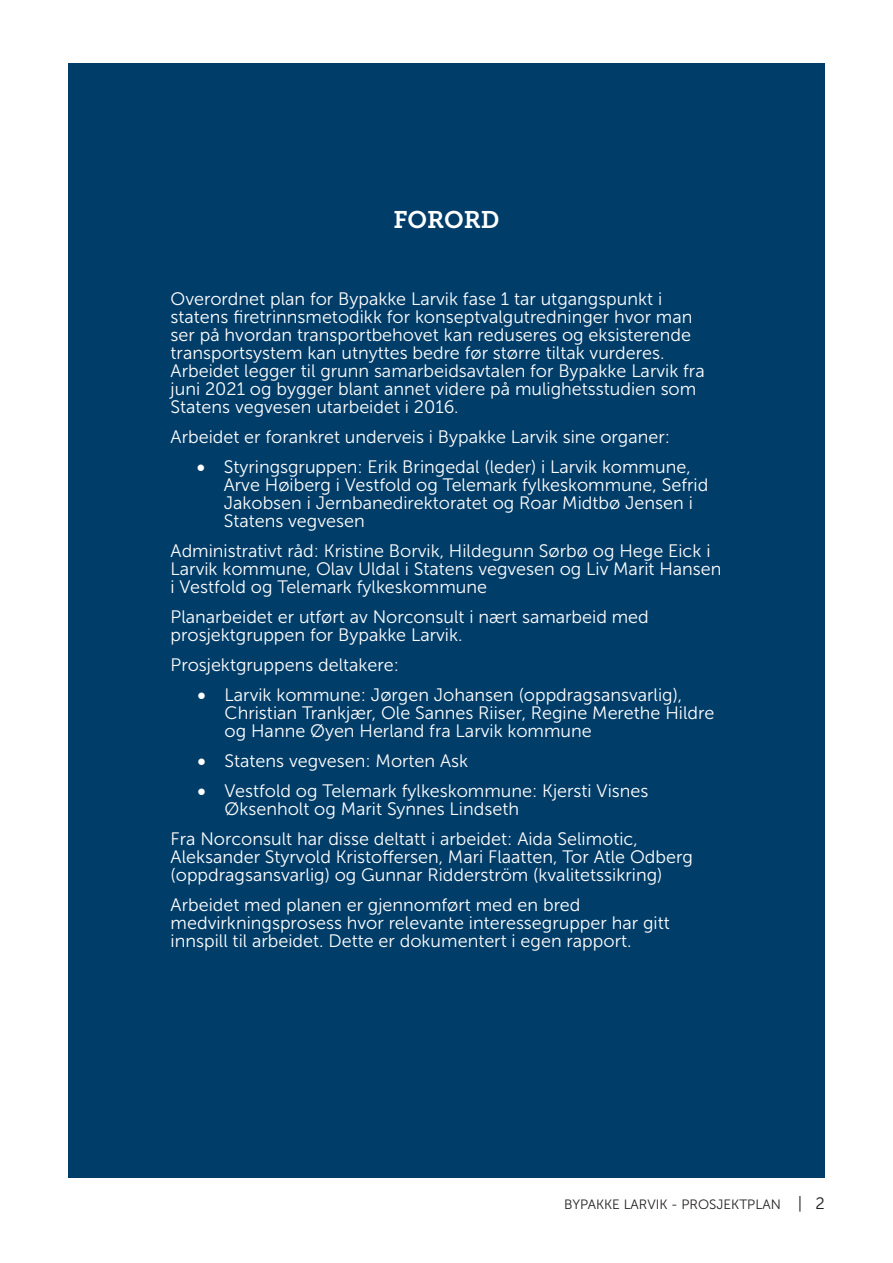
<style>
.page{position:relative;width:893px;height:1263px;background:#fff}
.page>*{position:absolute;margin:0;border:0;box-sizing:border-box;transform-origin:0 0}
.Forord_overskrift{font:24px "Museo Slab 700";letter-spacing:-.005em;color:#fff}
.Forord{font:18px/18px "Museo Sans 300";color:#fff}
.t1{font:13.5px "Museo Sans 300";color:#231f20}
.s1{font-size:16.5px}
</style>
<div class="page">
<div style="left:68px;top:64px;width:757px;height:1114px;background:#003d69"></div>
<p class="Forord_overskrift" style="left:393px;top:206px;width:108px">FORORD</p>
<p class="Forord" style="left:171px;top:290px;width:536px">Overordnet plan for Bypakke Larvik fase 1 tar utgangspunkt i statens firetrinnsmetodikk for konseptvalgutredninger hvor man ser på hvordan transportbehovet kan reduseres og eksisterende transportsystem kan utnyttes bedre før større tiltak vurderes.<br>Arbeidet legger til grunn samarbeidsavtalen for Bypakke Larvik fra juni 2021 og bygger blant annet videre på mulighetsstudien som Statens vegvesen utarbeidet i 2016.</p>
<p class="Forord" style="left:171px;top:428px;width:501px">Arbeidet er forankret underveis i Bypakke Larvik sine organer:</p>
<p class="Forord" style="left:224px;top:458px;width:486px;text-indent:-27px">• Styringsgruppen: Erik Bringedal (leder) i Larvik kommune, Arve Høiberg i Vestfold og Telemark fylkeskommune, Sefrid Jakobsen i Jernbanedirektoratet og Roar Midtbø Jensen i Statens vegvesen</p>
<p class="Forord" style="left:171px;top:542px;width:552px">Administrativt råd: Kristine Borvik, Hildegunn Sørbø og Hege Eick i<br>Larvik kommune, Olav Uldal i Statens vegvesen og Liv Marit Hansen i Vestfold og Telemark fylkeskommune</p>
<p class="Forord" style="left:171px;top:608px;width:480px">Planarbeidet er utført av Norconsult i nært samarbeid med prosjektgruppen for Bypakke Larvik.</p>
<p class="Forord" style="left:171px;top:656px;width:230px">Prosjektgruppens deltakere:</p>
<p class="Forord" style="left:225px;top:686px;width:491px;text-indent:-27px">• Larvik kommune: Jørgen Johansen (oppdragsansvarlig),<br>Christian Trankjær, Ole Sannes Riiser, Regine Merethe Hildre og Hanne Øyen Herland fra Larvik kommune</p>
<p class="Forord" style="left:198px;top:752px;width:272px">• Statens vegvesen: Morten Ask</p>
<p class="Forord" style="left:225px;top:782px;width:425px;text-indent:-27px">• Vestfold og Telemark fylkeskommune: Kjersti Visnes<br>Øksenholt og Marit Synnes Lindseth</p>
<p class="Forord" style="left:171px;top:830px;width:524px">Fra Norconsult har disse deltatt i arbeidet: Aida Selimotic,<br>Aleksander Styrvold Kristoffersen, Mari Flaatten, Tor Atle Odberg (oppdragsansvarlig) og Gunnar Ridderström (kvalitetssikring)</p>
<p class="Forord" style="left:171px;top:896px;width:501px">Arbeidet med planen er gjennomført med en bred medvirkningsprosess hvor relevante interessegrupper har gitt innspill til arbeidet. Dette er dokumentert i egen rapport.</p>
<p class="t1" style="left:564px;top:1197px;width:262px">BYPAKKE LARVIK - PROSJEKTPLAN <span class="s1">| 2</span></p>
</div>
